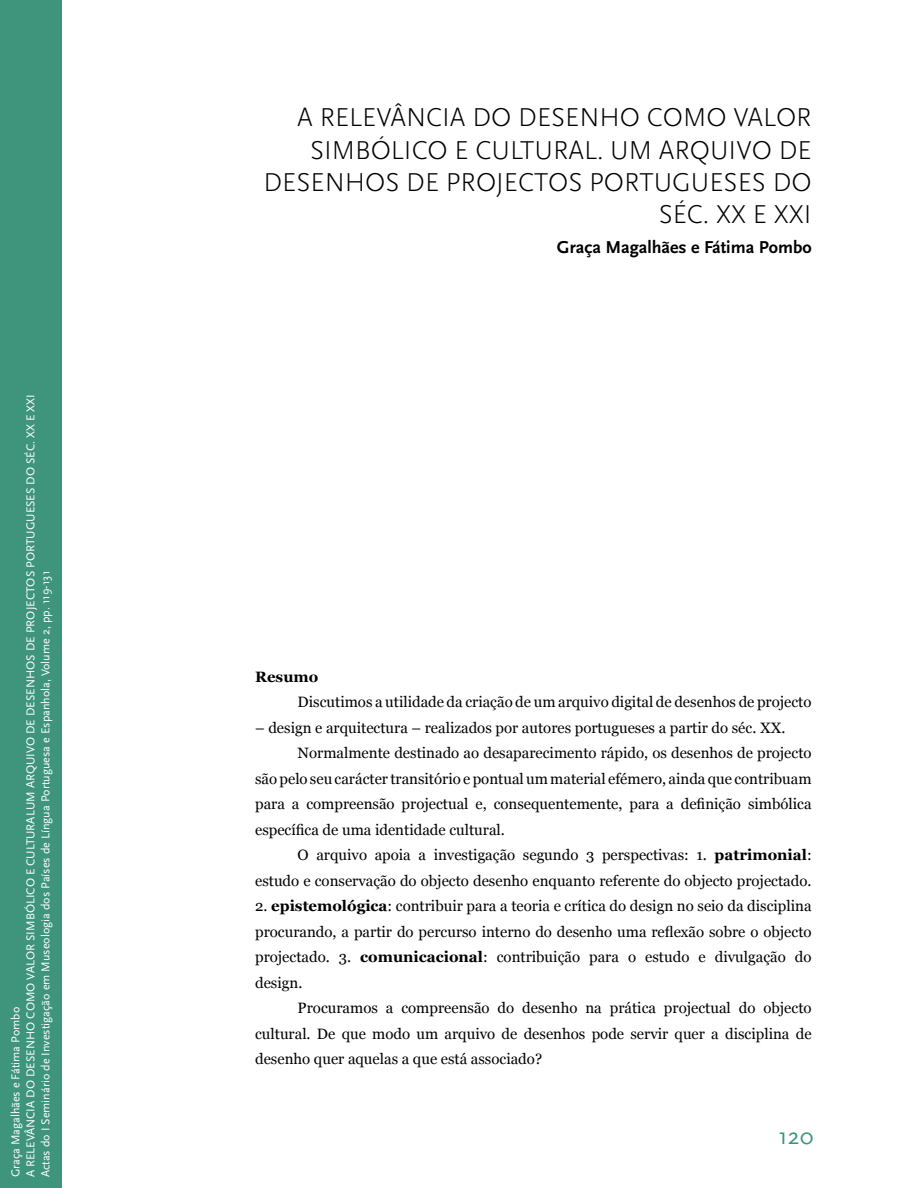
<style>
.page{position:relative;width:918px;height:1188px;background:#fff}
.page>*{position:absolute;margin:0;border:0;box-sizing:border-box;transform-origin:0 0}
.t1{font:300 27px/32.4px "Scala Sans Pro";color:#000;text-align:right}
.t2{font:24px "Scala Sans Pro";color:#3e957c}
.t3{font:700 18px "Scala Sans Pro";color:#000}
.t4{font:15px/25.5px "Georgia";color:#000;text-align:justify}
.t5{font:700 15px "Georgia";color:#000}
.t6{font:12px/15px "Scala Sans Pro";color:#fff}
.s1{font-weight:700}
</style>
<div class="page">
<div style="left:0;top:0;width:62px;height:1188px;background:#3e957c"></div>
<p class="t6" style="left:9px;top:1177px;width:785px;rotate:-90deg">Graça Magalhães e Fátima Pombo<br>A RELEVÂNCIA DO DESENHO COMO VALOR SIMBÓLICO E CULTURALUM ARQUIVO DE DESENHOS DE PROJECTOS PORTUGUESES DO SÉC. XX E XXI<br>Actas do I Seminário de Investigação em Museologia dos Países de Língua Portuguesa e Espanhola, Volume 2, pp. 119-131</p>
<h1 class="t1" style="left:263px;top:102px;width:550px">A RELEVÂNCIA DO DESENHO COMO VALOR<br>SIMBÓLICO E CULTURAL. UM ARQUIVO DE<br>DESENHOS DE PROJECTOS PORTUGUESES DO<br>SÉC. XX E XXI</h1>
<p class="t3" style="left:557px;top:240px;width:256px">Graça Magalhães e Fátima Pombo</p>
<p class="t5" style="left:255px;top:671px;width:65px">Resumo</p>
<p class="t4" style="left:298px;top:691px;width:515px">Discutimos a utilidade da criação de um arquivo digital de desenhos de projecto</p>
<p class="t4" style="left:255px;top:716px;width:532px">– design e arquitectura – realizados por autores portugueses a partir do séc. XX.</p>
<p class="t4" style="left:298px;top:742px;width:515px">Normalmente destinado ao desaparecimento rápido, os desenhos de projecto</p>
<p class="t4" style="left:255px;top:767px;width:558px">são pelo seu carácter transitório e pontual um material efémero, ainda que contribuam</p>
<p class="t4" style="left:255px;top:793px;width:558px">para a compreensão projectual e, consequentemente, para a definição simbólica</p>
<p class="t4" style="left:255px;top:818px;width:251px">específica de uma identidade cultural.</p>
<p class="t4" style="left:298px;top:844px;width:516px">O arquivo apoia a investigação segundo 3 perspectivas: 1. <span class="s1">patrimonial</span>:</p>
<p class="t4" style="left:255px;top:869px;width:558px">estudo e conservação do objecto desenho enquanto referente do objecto projectado.</p>
<p class="t4" style="left:255px;top:895px;width:558px">2. <span class="s1">epistemológica</span>: contribuir para a teoria e crítica do design no seio da disciplina procurando, a partir do percurso interno do desenho uma reflexão sobre o objecto projectado. 3. <span class="s1">comunicacional</span>: contribuição para o estudo e divulgação do design.</p>
<p class="t4" style="left:255px;top:997px;width:558px;text-indent:43px">Procuramos a compreensão do desenho na prática projectual do objecto cultural. De que modo um arquivo de desenhos pode servir quer a disciplina de desenho quer aquelas a que está associado?</p>
<h2 class="t2" style="left:779px;top:1124px;width:36px">120</h2>
</div>
